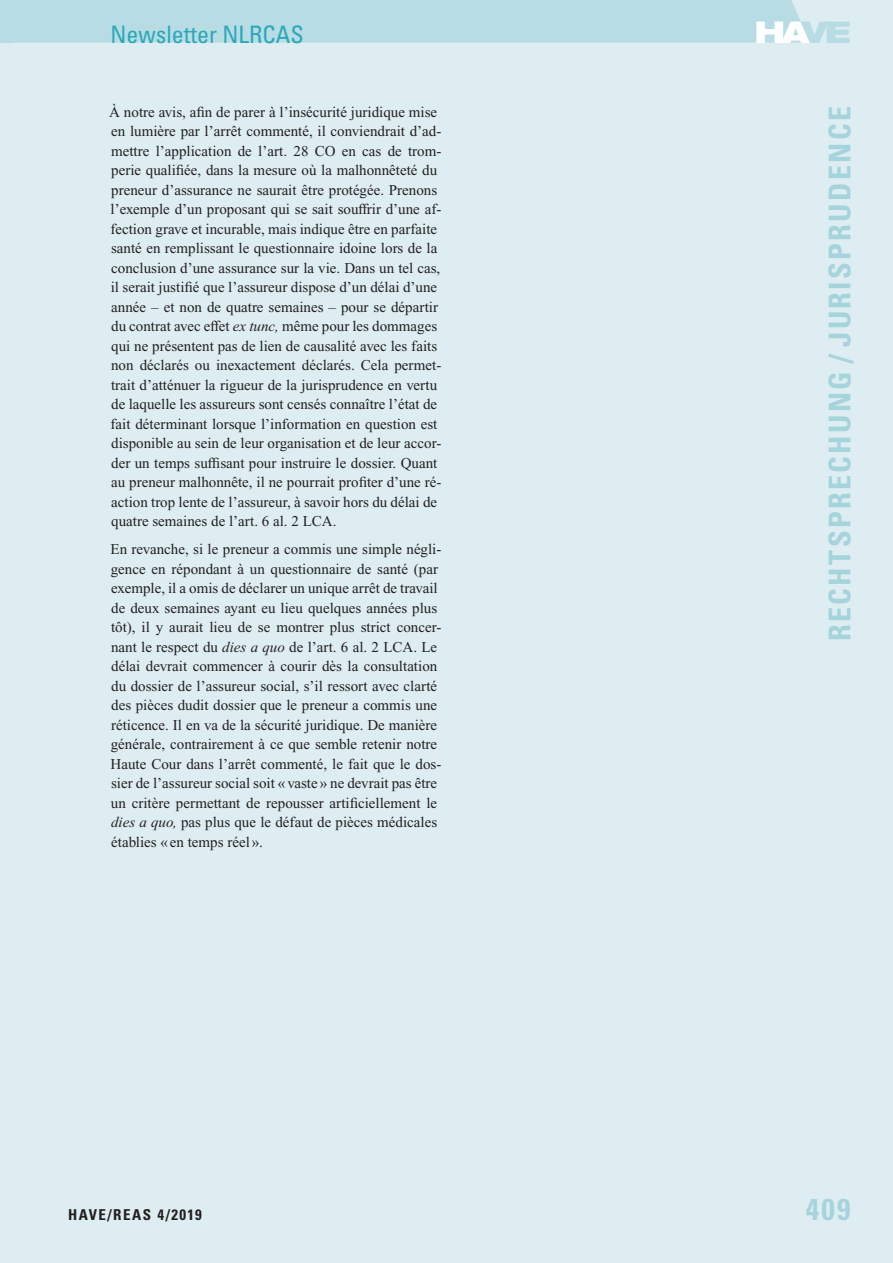
<style>
.page{position:relative;width:893px;height:1263px;background:#ddedf1}
.page>*{position:absolute;margin:0;border:0;box-sizing:border-box;transform-origin:0 0}
.t1{font:700 condensed 30px "Univers LT Std";letter-spacing:.08em;color:#a5d4dc}
.t2{font:900 expanded 30px "Helvetica Neue";color:#fff}
.t3{font:condensed 24px "Univers LT Std";color:#2ba8b9}
.t4{font:15px/19.5px "Times New Roman PS Std";color:#231f20}
.t5{font:700 condensed 15px "Univers LT Std";letter-spacing:.1em;color:#231f20}
.s1{color:#b8dce3}
.s2{font-style:italic}
</style>
<div class="page">
<div style="left:13px;top:0;width:797px;height:43px;background:#b8dce3"></div>
<div style="left:0;top:0;width:13px;height:43px;background:#b8dce3"></div>
<h2 class="t3" style="left:111px;top:19px;width:195px">Newsletter NLRCAS</h2>
<h1 class="t2" style="left:754px;top:12px;width:98px">HA<span class="s1">VE</span></h1>
<p class="t4" style="left:109px;top:102px;width:334px">À notre avis, afin de parer à l’insécurité juridique mise en lumière par l’arrêt commenté, il conviendrait d’ad&shy;mettre l’application de l’art. 28 CO en cas de trom&shy;perie qualifiée, dans la mesure où la malhonnêteté du preneur d’assurance ne saurait être protégée. Prenons l’exemple d’un proposant qui se sait souffrir d’une af&shy;fection grave et incurable, mais indique être en parfaite santé en remplissant le questionnaire idoine lors de la conclusion d’une assurance sur la vie. Dans un tel cas, il serait justifié que l’assureur dispose d’un délai d’une année – et non de quatre semaines – pour se départir du contrat avec effet <span class="s2">ex tunc,</span> même pour les dommages qui ne présentent pas de lien de causalité avec les faits non déclarés ou inexactement déclarés. Cela permet&shy;trait d’atténuer la rigueur de la jurisprudence en vertu de laquelle les assureurs sont censés connaître l’état de fait déterminant lorsque l’information en question est disponible au sein de leur organisation et de leur accor&shy;der un temps suffisant pour instruire le dossier. Quant au preneur malhonnête, il ne pourrait profiter d’une ré&shy;action trop lente de l’assureur, à savoir hors du délai de quatre semaines de l’art. 6 al. 2 LCA.</p>
<p class="t4" style="left:111px;top:540px;width:332px">En revanche, si le preneur a commis une simple négli&shy;gence en répondant à un questionnaire de santé (par exemple, il a omis de déclarer un unique arrêt de travail de deux semaines ayant eu lieu quelques années plus tôt), il y aurait lieu de se montrer plus strict concer&shy;nant le respect du <span class="s2">dies a quo</span> de l’art. 6 al. 2 LCA. Le délai devrait commencer à courir dès la consultation du dossier de l’assureur social, s’il ressort avec clarté des pièces dudit dossier que le preneur a commis une réticence. Il en va de la sécurité juridique. De manière générale, contrairement à ce que semble retenir notre Haute Cour dans l’arrêt commenté, le fait que le dos&shy;sier de l’assureur social soit « vaste » ne devrait pas être un critère permettant de repousser artificiellement le <span class="s2">dies a quo,</span> pas plus que le défaut de pièces médicales établies «en temps réel».</p>
<h1 class="t1" style="left:821px;top:641px;width:536px;rotate:-90deg">RECHTSPRECHUNG / JURISPRUDENCE</h1>
<p class="t5" style="left:68px;top:1206px;width:135px">HAVE/REAS 4/2019</p>
<h1 class="t1" style="left:806px;top:1191px;width:46px">409</h1>
</div>
